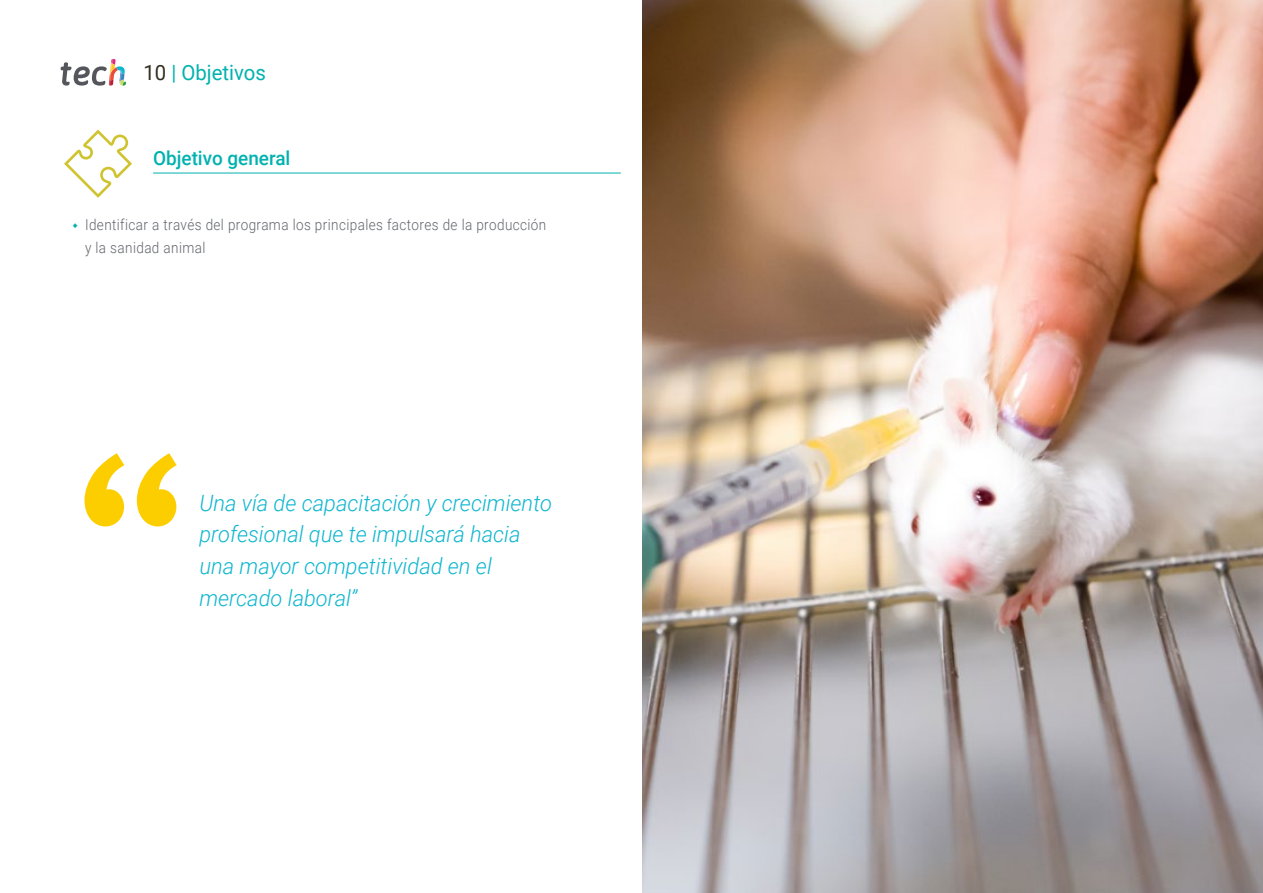
<style>
.page{position:relative;width:1263px;height:893px;background:#fff}
.page>*{position:absolute;margin:0;border:0;box-sizing:border-box;transform-origin:0 0}
.t1{font:italic 300 22.5px/31.5px "Roboto";color:#0fb6cf}
.t2{font:21px "Roboto";color:#00b2af}
.t3{font:500 19.5px "Roboto";color:#00b2af}
.t4{font:300 15px/22.5px "Roboto";letter-spacing:.03em;color:#61646a;scale:.9 1}
.s1{color:#312e20}
</style>
<div class="page">
<svg style="left:61px;top:59px;width:65px;height:27px"></svg>
<img style="left:642px;top:0;width:621px;height:893px">
<hr style="left:153px;top:173px;width:468px;height:1px;background:#00b2af">
<svg style="left:64px;top:130px;width:68px;height:68px"></svg>
<svg style="left:85px;top:453px;width:92px;height:73px"></svg>
<p class="t2" style="left:144px;top:57px;width:124px"><span class="s1">10</span> | Objetivos</p>
<p class="t3" style="left:153px;top:144px;width:139px">Objetivo general</p>
<p class="t4" style="left:85px;top:213px;width:514px">Identificar a través del programa los principales factores de la producción y la sanidad animal</p>
<p class="t1" style="left:199px;top:486px;width:354px">Una vía de capacitación y crecimiento profesional que te impulsará hacia una mayor competitividad en el mercado laboral”</p>
</div>
